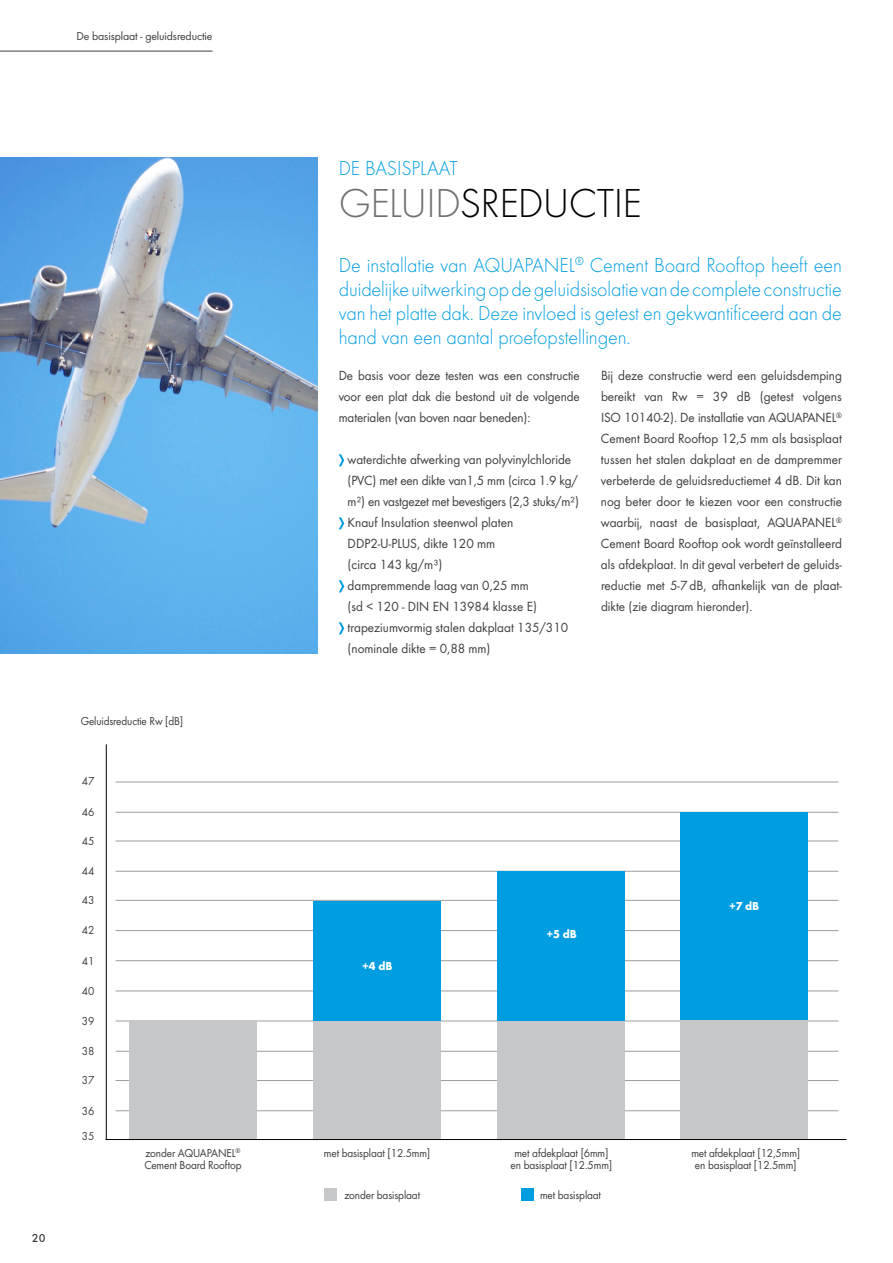
<style>
.page{position:relative;width:893px;height:1263px;background:#fff}
.page>*{position:absolute;margin:0;border:0;box-sizing:border-box;transform-origin:0 0}
.t1{font:300 42px "Futura";letter-spacing:-.015em;color:#000}
.t2{font:300 21px/24px "Futura";letter-spacing:-.005em;color:#009ee0;text-align:justify;scale:.96 1}
.t3{font:300 21px "Futura";letter-spacing:-.005em;color:#009ee0;scale:.95 1}
.t4{font:13.8px/21px "Futura Boo";color:#3e3d40}
.t5{font:13.8px/21px "Futura Boo";color:#3e3d40;text-align:justify;scale:.96 1}
.t6{font:12px/12px "Futura Boo";letter-spacing:-.01em;color:#3e3d40;text-align:center;scale:.95 1}
.t7{font:12px "Futura Boo";letter-spacing:-.01em;color:#3e3d40}
.t8{font:700 12px "Futura";color:#fff;scale:.95 1}
.t9{font:500 12px "Futura";color:#3e3d40}
.s1{color:#707172}
</style>
<div class="page">
<svg style="left:339px;top:454px;width:5px;height:12px"></svg>
<svg style="left:339px;top:517px;width:5px;height:12px"></svg>
<svg style="left:339px;top:580px;width:5px;height:12px"></svg>
<svg style="left:339px;top:622px;width:5px;height:12px"></svg>
<hr style="left:116px;top:1080px;width:722px;height:1px;background:#9c9e9f">
<hr style="left:116px;top:1110px;width:722px;height:1px;background:#9c9e9f">
<hr style="left:116px;top:1020px;width:722px;height:1px;background:#9c9e9f">
<hr style="left:116px;top:1051px;width:722px;height:1px;background:#9c9e9f">
<hr style="left:116px;top:960px;width:722px;height:1px;background:#9c9e9f">
<hr style="left:116px;top:990px;width:722px;height:1px;background:#9c9e9f">
<hr style="left:116px;top:900px;width:722px;height:1px;background:#9c9e9f">
<hr style="left:116px;top:930px;width:722px;height:1px;background:#9c9e9f">
<hr style="left:116px;top:841px;width:722px;height:1px;background:#9c9e9f">
<hr style="left:116px;top:871px;width:722px;height:1px;background:#9c9e9f">
<hr style="left:116px;top:782px;width:722px;height:1px;background:#9c9e9f">
<hr style="left:116px;top:812px;width:722px;height:1px;background:#9c9e9f">
<div style="left:129px;top:1020px;width:128px;height:119px;background:#c6c7c8"></div>
<hr style="left:106px;top:1139px;width:740px;height:1px;background:#000">
<hr style="left:106px;top:744px;width:1px;height:395px;background:#000">
<div style="left:680px;top:812px;width:128px;height:208px;background:#009ee0"></div>
<div style="left:324px;top:1188px;width:12px;height:13px;background:#c6c7c8"></div>
<div style="left:521px;top:1188px;width:13px;height:13px;background:#009ee0"></div>
<div style="left:313px;top:1020px;width:127px;height:119px;background:#c6c7c8"></div>
<div style="left:313px;top:901px;width:127px;height:119px;background:#009ee0"></div>
<div style="left:497px;top:1020px;width:128px;height:119px;background:#c6c7c8"></div>
<div style="left:680px;top:1020px;width:128px;height:119px;background:#c6c7c8"></div>
<div style="left:497px;top:871px;width:128px;height:149px;background:#009ee0"></div>
<svg style="left:0;top:157px;width:317px;height:496px;background:#6dabdb"></svg>
<hr style="left:0;top:51px;width:213px;height:1px;background:#3e3d40">
<p class="t7" style="left:77px;top:29px;width:137px">De basisplaat - geluidsreductie</p>
<p class="t9" style="left:32px;top:1231px;width:15px">20</p>
<h2 class="t3" style="left:339px;top:156px;width:127px">DE BASISPLAAT</h2>
<h1 class="t1" style="left:339px;top:180px;width:305px"><span class="s1">GELUID</span>SREDUCTIE</h1>
<p class="t2" style="left:339px;top:254px;width:526px">De installatie van AQUAPANEL<sup>®</sup> Cement Board Rooftop heeft een duidelijke uitwerking op de geluidsisolatie van de complete constructie van het platte dak. Deze invloed is getest en gekwantificeerd aan de hand van een aantal proefopstellingen.</p>
<p class="t6" style="left:81px;top:715px;width:109px">Geluidsreductie Rw [dB]</p>
<p class="t6" style="left:82px;top:775px;width:15px">47</p>
<p class="t6" style="left:82px;top:805px;width:15px">46</p>
<p class="t6" style="left:82px;top:835px;width:15px">45</p>
<p class="t6" style="left:82px;top:865px;width:15px">44</p>
<p class="t6" style="left:82px;top:894px;width:15px">43</p>
<p class="t6" style="left:82px;top:924px;width:15px">42</p>
<p class="t6" style="left:82px;top:955px;width:15px">41</p>
<p class="t6" style="left:82px;top:985px;width:15px">40</p>
<p class="t6" style="left:82px;top:1015px;width:15px">39</p>
<p class="t6" style="left:82px;top:1045px;width:15px">38</p>
<p class="t6" style="left:82px;top:1074px;width:15px">37</p>
<p class="t6" style="left:82px;top:1104px;width:15px">36</p>
<p class="t6" style="left:82px;top:1129px;width:15px">35</p>
<p class="t5" style="left:339px;top:365px;width:252px">De basis voor deze testen was een constructie voor een plat dak die bestond uit de volgende materialen (van boven naar beneden):</p>
<p class="t4" style="left:348px;top:449px;width:233px">waterdichte afwerking van polyvinylchloride (PVC) met een dikte van1,5 mm (circa 1.9 kg/ m²) en vastgezet met bevestigers (2,3 stuks/m²)<br>Knauf Insulation steenwol platen DDP2-U-PLUS, dikte 120 mm<br>(circa 143 kg/m³)<br>dampremmende laag van 0,25 mm<br>(sd &lt; 120 - DIN EN 13984 klasse E) trapeziumvormig stalen dakplaat 135/310 (nominale dikte = 0,88 mm)</p>
<p class="t4" style="left:601px;top:365px;width:242px;text-align:justify">Bij deze constructie werd een geluidsdemping bereikt van Rw = 39 dB (getest volgens ISO 10140-2). De installatie van AQUAPANEL<sup>® </sup>Cement Board Rooftop 12,5 mm als basisplaat tussen het stalen dakplaat en de dampremmer verbeterde de geluidsreductiemet 4 dB. Dit kan nog beter door te kiezen voor een constructie waarbij, naast de basisplaat, AQUAPANEL<sup>® </sup>Cement Board Rooftop ook wordt geïnstalleerd als afdekplaat. In dit geval verbetert de geluids&shy;reductie met 5-7 dB, afhankelijk van de plaat&shy;dikte (zie diagram hieronder).</p>
<p class="t8" style="left:362px;top:958px;width:33px">+4 dB</p>
<p class="t8" style="left:547px;top:926px;width:33px">+5 dB</p>
<p class="t8" style="left:729px;top:899px;width:33px">+7 dB</p>
<p class="t6" style="left:144px;top:1147px;width:104px;text-align:left">zonder AQUAPANEL<sup>®<br></sup>Cement Board Rooftop</p>
<p class="t6" style="left:324px;top:1147px;width:113px">met basisplaat [12.5mm]</p>
<p class="t6" style="left:511px;top:1147px;width:108px">met afdekplaat [6mm] en basisplaat [12.5mm]</p>
<p class="t6" style="left:691px;top:1147px;width:116px">met afdekplaat [12,5mm] en basisplaat [12.5mm]</p>
<p class="t6" style="left:344px;top:1189px;width:81px">zonder basisplaat</p>
<p class="t6" style="left:540px;top:1189px;width:66px">met basisplaat</p>
</div>
